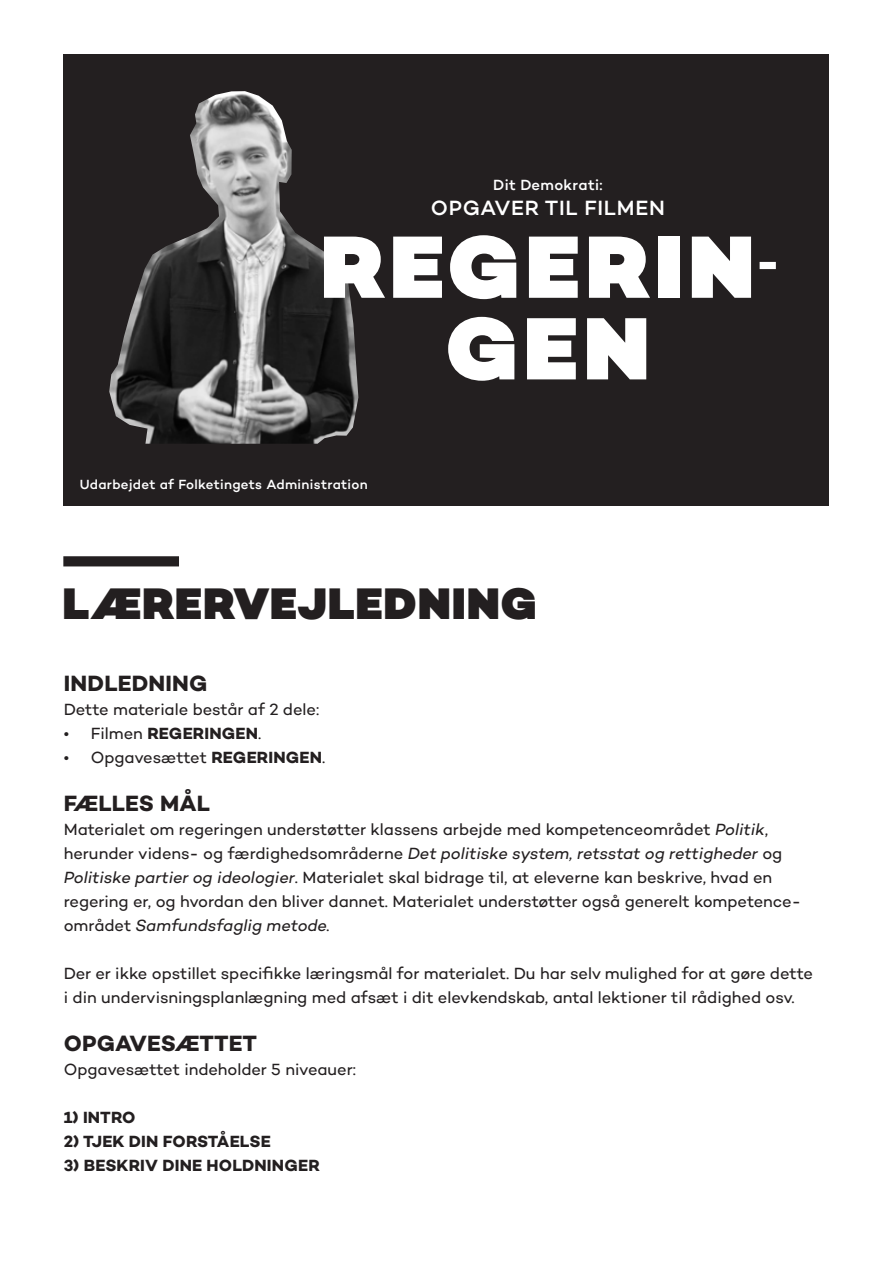
<style>
.page{position:relative;width:893px;height:1263px;background:#fff}
.page>*{position:absolute;margin:0;border:0;box-sizing:border-box;transform-origin:0 0}
.t1{font:900 90px "Campton";letter-spacing:.06em;color:#fff}
.t2{font:900 45px "Campton";letter-spacing:.02em;color:#231f20}
.t3{font:700 22.5px "Campton";letter-spacing:.01em;color:#231f20}
.t4{font:500 21px "Campton";letter-spacing:.035em;color:#fff}
.t5{font:16.5px/24px "Campton";letter-spacing:-.005em;color:#231f20}
.t6{font:700 16.5px "Campton";letter-spacing:.01em;color:#231f20}
.t7{font:500 15px "Campton";letter-spacing:.025em;color:#fff}
.t8{font:500 13.5px "Campton";letter-spacing:.025em;color:#fff}
.s1{font-weight:400}
.s2{font-weight:700}
.s3{font-style:italic}
</style>
<div class="page">
<div style="left:64px;top:54px;width:765px;height:452px;background:#231f20"></div>
<div style="left:63px;top:556px;width:116px;height:10px;background:#231f20"></div>
<img style="left:109px;top:91px;width:249px;height:353px">
<div style="left:760px;top:262px;width:16px;height:7px;background:#fff"></div>
<p class="t7" style="left:493px;top:175px;width:111px">Dit Demokrati:</p>
<p class="t4" style="left:431px;top:195px;width:236px">OPGAVER TIL FILMEN</p>
<p class="t1" style="left:320px;top:210px;width:436px">REGERIN</p>
<p class="t1" style="left:446px;top:291px;width:205px">GEN</p>
<p class="t8" style="left:80px;top:475px;width:289px">Udarbejdet af Folketingets Administration</p>
<p class="t2" style="left:63px;top:574px;width:476px">LÆRERVEJLEDNING</p>
<p class="t3" style="left:64px;top:668px;width:145px">INDLEDNING</p>
<p class="t5" style="left:64px;top:697px;width:257px">Dette materiale består af 2 dele:</p>
<p class="t6" style="left:64px;top:722px;width:199px"><span class="s1">• Filmen</span> REGERINGEN<span class="s1">.</span></p>
<p class="t5" style="left:64px;top:745px;width:263px">• Opgavesættet <span class="s2">REGERINGEN</span>.</p>
<p class="t3" style="left:64px;top:788px;width:148px">FÆLLES MÅL</p>
<p class="t5" style="left:64px;top:817px;width:739px">Materialet om regeringen understøtter klassens arbejde med kompetenceområdet <span class="s3">Politik</span>, herunder videns- og færdighedsområderne <span class="s3">Det politiske system, retsstat og rettigheder</span> og <span class="s3">Politiske partier og ideologier</span>. Materialet skal bidrage til, at eleverne kan beskrive, hvad en regering er, og hvordan den bliver dannet. Materialet understøtter også generelt kompetence&shy;området <span class="s3">Samfundsfaglig metode.</span></p>
<p class="t5" style="left:64px;top:961px;width:751px">Der er ikke opstillet specifikke læringsmål for materialet. Du har selv mulighed for at gøre dette i din undervisningsplanlægning med afsæt i dit elevkendskab, antal lektioner til rådighed osv.</p>
<p class="t3" style="left:64px;top:1028px;width:195px">OPGAVESÆTTET</p>
<p class="t5" style="left:64px;top:1057px;width:294px">Opgavesættet indeholder 5 niveauer:</p>
<p class="t6" style="left:64px;top:1106px;width:73px">1) INTRO</p>
<p class="t6" style="left:64px;top:1130px;width:209px">2) TJEK DIN FORSTÅELSE</p>
<p class="t6" style="left:64px;top:1154px;width:258px">3) BESKRIV DINE HOLDNINGER</p>
</div>
